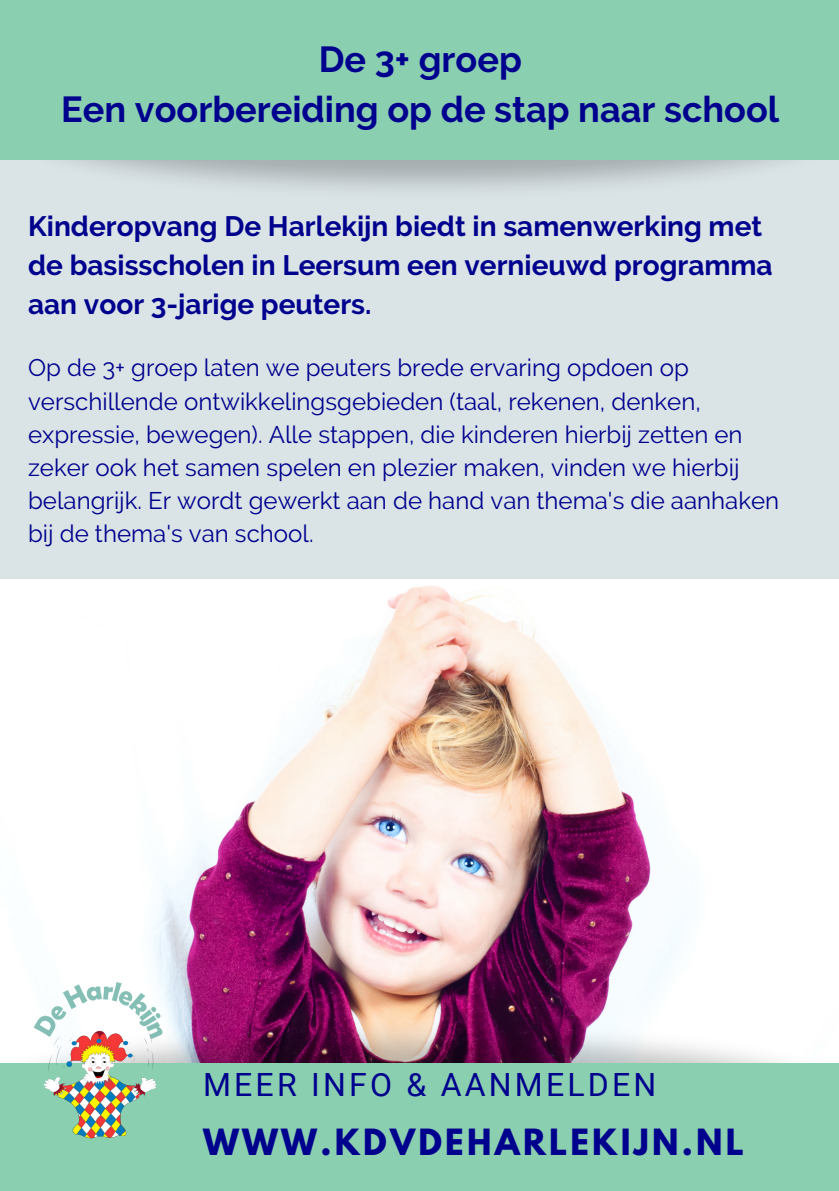
<style>
.page{position:relative;width:839px;height:1191px;background:#fff}
.page>*{position:absolute;margin:0;border:0;box-sizing:border-box;transform-origin:0 0}
.t1{font:700 36px/49.6px "Raleway";color:#00018d;text-align:center}
.t2{font:700 32px "League Spartan";letter-spacing:.1em;color:#00018d}
.t3{font:32px "Roboto";letter-spacing:.1em;color:#00018d}
.t4{font:700 28px/39px "Raleway";color:#00018d}
.t5{font:24px/33px "Raleway";color:#00018d}
</style>
<div class="page">
<div style="left:0;top:0;width:838px;height:1164px;background:#dae3e6"></div>
<div style="left:0;top:0;width:838px;height:159px;background:#8bcfb1"></div>
<img style="left:0;top:579px;width:838px;height:399px">
<img style="left:0;top:978px;width:838px;height:86px">
<div style="left:0;top:1064px;width:838px;height:127px;background:#8bcfb1"></div>
<img style="left:33px;top:982px;width:131px;height:157px">
<h1 class="t1" style="left:61px;top:35px;width:719px">De 3+ groep<br>Een voorbereiding op de stap naar school</h1>
<p class="t4" style="left:28px;top:206px;width:746px">Kinderopvang De Harlekijn biedt in samenwerking met de basisscholen in Leersum een vernieuwd programma aan voor 3-jarige peuters.</p>
<p class="t5" style="left:28px;top:352px;width:752px">Op de 3+ groep laten we peuters brede ervaring opdoen op verschillende ontwikkelingsgebieden (taal, rekenen, denken, expressie, bewegen). Alle stappen, die kinderen hierbij zetten en zeker ook het samen spelen en plezier maken, vinden we hierbij belangrijk. Er wordt gewerkt aan de hand van thema's die aanhaken bij de thema's van school.</p>
<h2 class="t3" style="left:203px;top:1067px;width:455px">MEER INFO &amp; AANMELDEN</h2>
<h2 class="t2" style="left:203px;top:1126px;width:542px">WWW.KDVDEHARLEKIJN.NL</h2>
</div>
